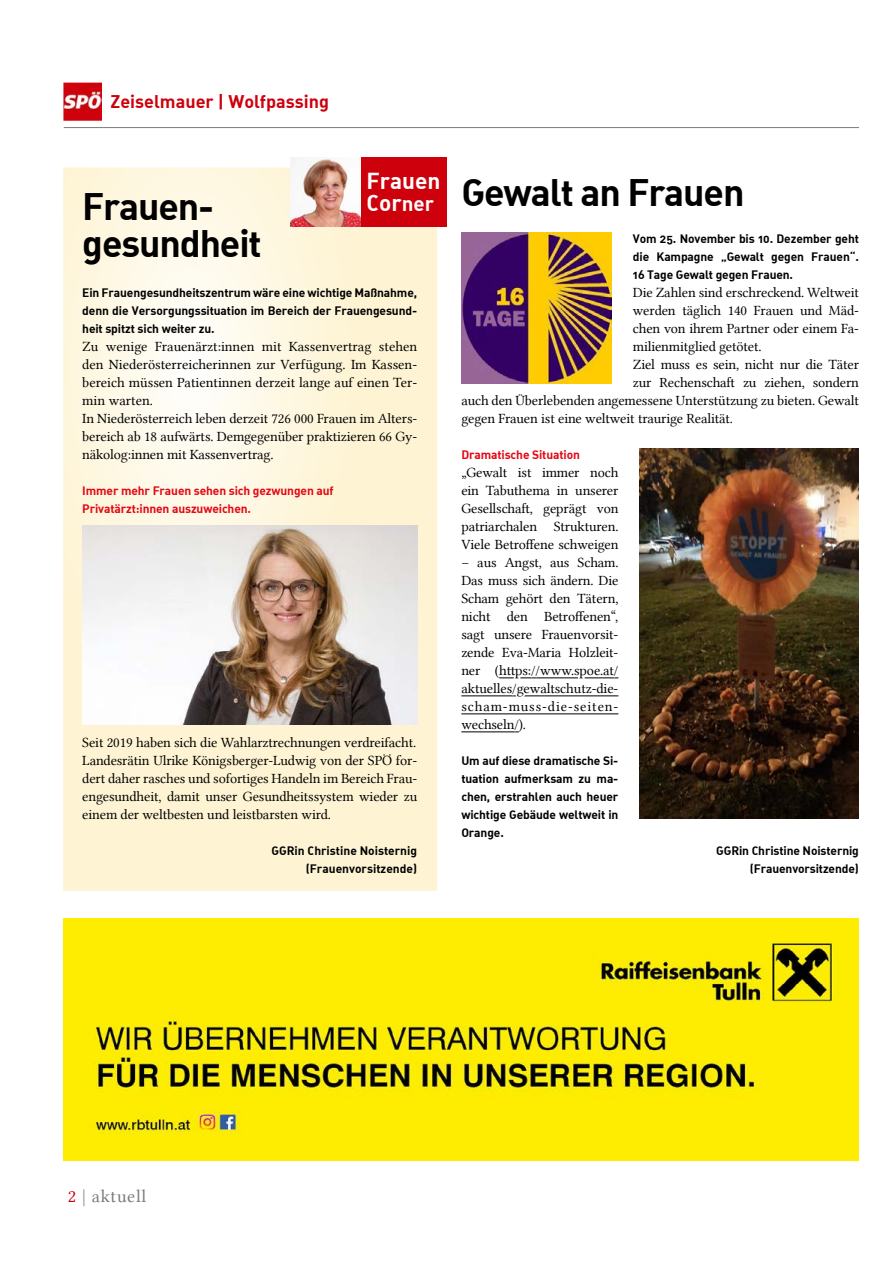
<style>
.page{position:relative;width:893px;height:1263px;background:#fff}
.page>*{position:absolute;margin:0;border:0;box-sizing:border-box;transform-origin:0 0}
.t1{font:37.5px/37.5px "DIN Bold Alternate";letter-spacing:-.03em;color:#000}
.t2{font:22.65px/21.9px "DIN Bold Alternate";color:#fff}
.t3{font:18px "DIN Bold Alternate";color:#ce000c}
.t4{font:18px "Lin Libertine";letter-spacing:.04em;color:#7c7b7b}
.t5{font:14.25px/18px "Lin Libertine";letter-spacing:-.01em;color:#000;text-align:justify}
.t6{font:12px/18px "DIN Bold Alternate";letter-spacing:-.01em;color:#000;text-align:justify}
.t7{font:12px/18px "DIN Bold Alternate";letter-spacing:-.01em;color:#e30613}
.s1{font-size:20.55px}
.s2{color:#fff}
.s3{color:#ce000c}
</style>
<div class="page">
<hr style="left:64px;top:127px;width:795px;height:1px;background:#7c7b7b">
<img style="left:63px;top:82px;width:38px;height:39px">
<svg style="left:63px;top:167px;width:374px;height:724px;background:#fdf6db"></svg>
<div style="left:360px;top:157px;width:87px;height:70px;background:#ce000c"></div>
<img style="left:291px;top:157px;width:69px;height:70px">
<hr style="left:499px;top:677px;width:119px;height:1px;background:#000">
<hr style="left:461px;top:695px;width:157px;height:1px;background:#000">
<hr style="left:461px;top:713px;width:157px;height:1px;background:#000">
<hr style="left:461px;top:731px;width:58px;height:1px;background:#000">
<img style="left:82px;top:526px;width:335px;height:199px">
<img style="left:64px;top:918px;width:795px;height:243px">
<img style="left:640px;top:449px;width:219px;height:370px">
<img style="left:461px;top:233px;width:151px;height:150px">
<p class="t3" style="left:111px;top:89px;width:220px">Zeiselmauer | Wolfpassing</p>
<h1 class="t1" style="left:82px;top:186px;width:181px">Frauen&shy;gesundheit</h1>
<h2 class="t2" style="left:367px;top:169px;width:75px">Frauen<br>Cor<span class="s1">ner</span></h2>
<p class="t6" style="left:82px;top:283px;width:336px">Ein Frauengesundheitszentrum wäre eine wichtige Maßnahme, denn die Versorgungssituation im Bereich der Frauengesund&shy;heit spitzt sich weiter zu.</p>
<p class="t5" style="left:82px;top:337px;width:336px;text-align:left">Zu wenige Frauenärzt:innen mit Kassenvertrag stehen den Niederösterreicherinnen zur Verfügung. Im Kassen&shy;bereich müssen Patientinnen derzeit lange auf einen Ter&shy;min warten.<br>In Niederösterreich leben derzeit 726 000 Frauen im Alters&shy;bereich ab 18 aufwärts. Demgegenüber praktizieren 66 Gy&shy;näkolog:innen mit Kassenvertrag.</p>
<p class="t7" style="left:82px;top:481px;width:253px">Immer mehr Frauen sehen sich gezwungen auf<br>Privatärzt:innen auszuweichen.</p>
<p class="t5" style="left:82px;top:733px;width:336px">Seit 2019 haben sich die Wahlarztrechnungen verdreifacht.<br>Landesrätin Ulrike Königsberger-Ludwig von der SPÖ for&shy;dert daher rasches und sofortiges Handeln im Bereich Frau&shy;engesundheit, damit unser Gesundheitssystem wieder zu einem der weltbesten und leistbarsten wird.</p>
<p class="t6" style="left:271px;top:841px;width:147px;text-align:right">GGRin Christine Noisternig (Frauenvorsitzende)</p>
<h1 class="t1" style="left:461px;top:172px;width:285px">Gewalt an Frauen</h1>
<p class="t6" style="left:633px;top:229px;width:228px">Vom 25. November bis 10. Dezember geht die Kampagne „Gewalt gegen Frauen“.<br>16 Tage Gewalt gegen Frauen.</p>
<p class="t5" style="left:633px;top:283px;width:228px">Die Zahlen sind erschreckend. Weltweit</p>
<p class="t5" style="left:633px;top:301px;width:228px">werden täglich 140 Frauen und Mäd-</p>
<p class="t5" style="left:633px;top:319px;width:228px">chen von ihrem Partner oder einem Fa-</p>
<p class="t5" style="left:633px;top:337px;width:130px">milienmitglied getötet.</p>
<p class="t5" style="left:633px;top:355px;width:228px">Ziel muss es sein, nicht nur die Täter</p>
<p class="t5" style="left:633px;top:373px;width:228px">zur Rechenschaft zu ziehen, sondern</p>
<p class="t5" style="left:461px;top:391px;width:399px">auch den Überlebenden angemessene Unterstützung zu bieten. Gewalt</p>
<p class="t5" style="left:461px;top:409px;width:273px">gegen Frauen ist eine weltweit traurige Realität.</p>
<p class="t7" style="left:461px;top:445px;width:120px">Dramatische Situation</p>
<p class="t5" style="left:461px;top:463px;width:159px">„Gewalt ist immer noch ein Tabuthema in unserer Gesellschaft, geprägt von patriarchalen Strukturen.<br>Viele Betroffene schweigen</p>
<p class="t5" style="left:461px;top:553px;width:159px">– aus Angst, aus Scham.<br>Das muss sich ändern. Die Scham gehört den Tätern, nicht den Betroffenen“, sagt unsere Frauenvorsit&shy;zende Eva-Maria Holzleit&shy;ner (<span class="s2">https://www.spoe.at/ aktuelles/gewaltschutz-die&shy;scham-muss-die-seiten&shy;wechseln/</span>).</p>
<p class="t6" style="left:461px;top:751px;width:159px">Um auf diese dramatische Si&shy;tuation aufmerksam zu ma&shy;chen, erstrahlen auch heuer wichtige Gebäude weltweit in Orange.</p>
<p class="t6" style="left:716px;top:841px;width:144px;text-align:right">GGRin Christine Noisternig (Frauenvorsitzende)</p>
<p class="t4" style="left:68px;top:1185px;width:80px"><span class="s3">2</span> | aktuell</p>
</div>
